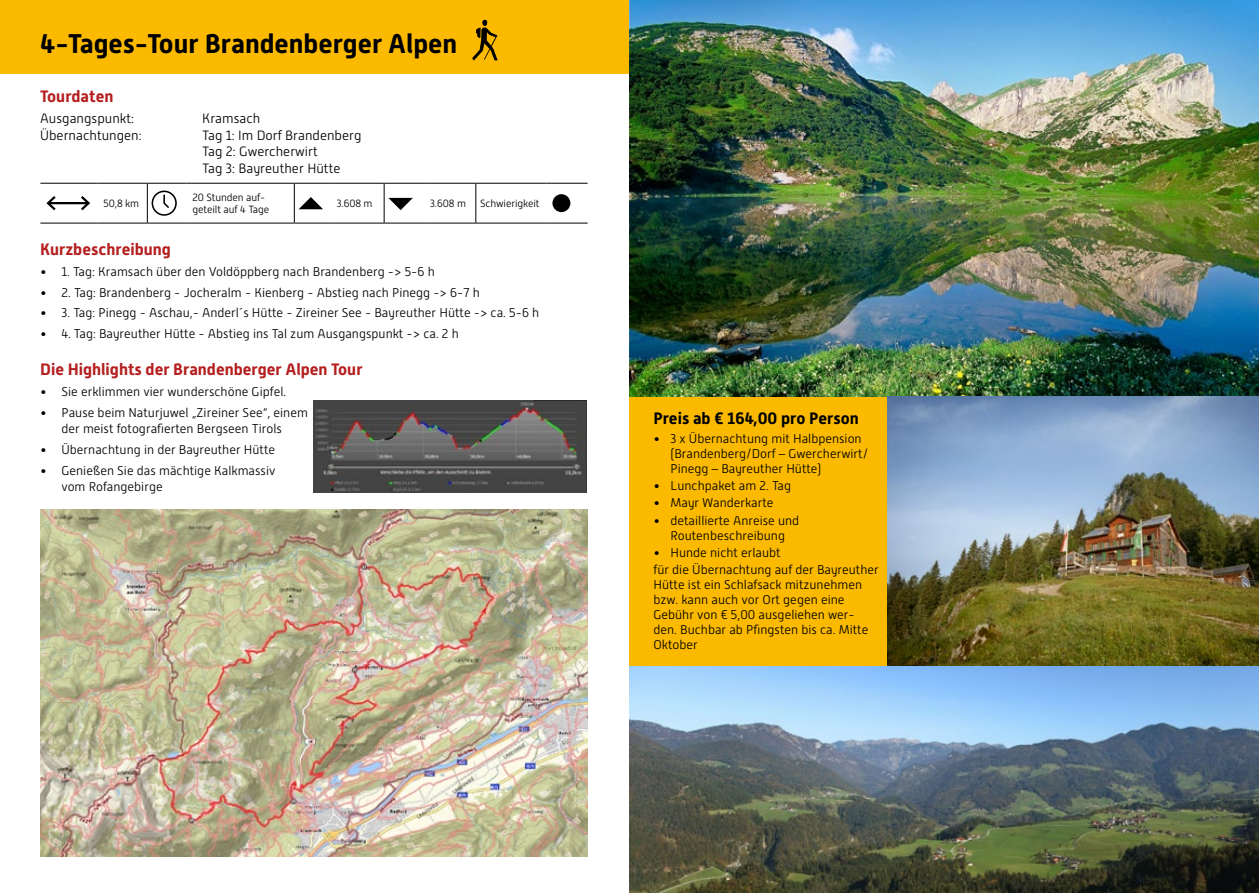
<style>
.page{position:relative;width:1259px;height:893px;background:#fff}
.page>*{position:absolute;margin:0;border:0;box-sizing:border-box;transform-origin:0 0}
.t1{font:700 27px "Alwyn New";color:#000}
.t2{font:700 16.5px "Alwyn New";color:#b51f1f}
.t3{font:700 16.5px "Alwyn New";color:#000}
.t4{font:300 13.5px/16.5px "Alwyn New";color:#000}
.t5{font:300 12.75px/15px "Alwyn New";color:#000}
.t6{font:300 10.5px/12px "Alwyn New";letter-spacing:-.01em;color:#000}
</style>
<div class="page">
<div style="left:629px;top:396px;width:258px;height:271px;background:#fbba00"></div>
<div style="left:0;top:0;width:629px;height:73px;background:#fbba00"></div>
<img style="left:40px;top:509px;width:547px;height:348px">
<img style="left:629px;top:0;width:630px;height:396px">
<img style="left:887px;top:396px;width:372px;height:271px">
<img style="left:629px;top:667px;width:630px;height:226px">
<img style="left:313px;top:400px;width:274px;height:93px">
<hr style="left:40px;top:183px;width:57px;height:1px;background:#000">
<hr style="left:97px;top:183px;width:50px;height:1px;background:#000">
<hr style="left:147px;top:183px;width:39px;height:1px;background:#000">
<hr style="left:147px;top:184px;width:1px;height:39px;background:#000">
<hr style="left:186px;top:183px;width:108px;height:1px;background:#000">
<hr style="left:294px;top:183px;width:37px;height:1px;background:#000">
<hr style="left:294px;top:184px;width:1px;height:39px;background:#000">
<hr style="left:331px;top:183px;width:53px;height:1px;background:#000">
<hr style="left:384px;top:183px;width:40px;height:1px;background:#000">
<hr style="left:384px;top:184px;width:1px;height:39px;background:#000">
<hr style="left:424px;top:183px;width:52px;height:1px;background:#000">
<hr style="left:476px;top:183px;width:70px;height:1px;background:#000">
<hr style="left:475px;top:184px;width:1px;height:39px;background:#000">
<hr style="left:546px;top:183px;width:41px;height:1px;background:#000">
<hr style="left:40px;top:223px;width:57px;height:1px;background:#000">
<hr style="left:97px;top:223px;width:50px;height:1px;background:#000">
<hr style="left:147px;top:223px;width:39px;height:1px;background:#000">
<hr style="left:186px;top:223px;width:108px;height:1px;background:#000">
<hr style="left:294px;top:223px;width:37px;height:1px;background:#000">
<hr style="left:331px;top:223px;width:53px;height:1px;background:#000">
<hr style="left:384px;top:223px;width:40px;height:1px;background:#000">
<hr style="left:424px;top:223px;width:52px;height:1px;background:#000">
<hr style="left:476px;top:223px;width:70px;height:1px;background:#000">
<hr style="left:546px;top:223px;width:41px;height:1px;background:#000">
<hr style="left:48px;top:202px;width:40px;height:2px;background:#000">
<svg style="left:46px;top:196px;width:12px;height:15px"></svg>
<svg style="left:78px;top:196px;width:12px;height:15px"></svg>
<svg style="left:152px;top:191px;width:25px;height:25px"></svg>
<svg style="left:299px;top:197px;width:24px;height:12px"></svg>
<svg style="left:388px;top:198px;width:25px;height:12px"></svg>
<div style="left:552px;top:194px;width:18px;height:18px;background:#000;border-radius:50%"></div>
<svg style="left:472px;top:20px;width:25px;height:41px"></svg>
<h1 class="t1" style="left:40px;top:28px;width:418px">4-Tages-Tour Brandenberger Alpen</h1>
<p class="t2" style="left:40px;top:87px;width:75px">Tourdaten</p>
<p class="t4" style="left:40px;top:110px;width:95px">Ausgangspunkt:</p>
<p class="t4" style="left:202px;top:110px;width:60px">Kramsach</p>
<p class="t4" style="left:40px;top:127px;width:103px">Übernachtungen:</p>
<p class="t4" style="left:202px;top:127px;width:161px">Tag 1: Im Dorf Brandenberg<br>Tag 2: Gwercherwirt<br>Tag 3: Bayreuther Hütte</p>
<p class="t6" style="left:103px;top:198px;width:37px">50,8 km</p>
<p class="t6" style="left:192px;top:192px;width:78px">20 Stunden auf&shy;geteilt auf 4 Tage</p>
<p class="t6" style="left:337px;top:198px;width:37px">3.608 m</p>
<p class="t6" style="left:430px;top:198px;width:37px">3.608 m</p>
<p class="t6" style="left:480px;top:198px;width:61px">Schwierigkeit</p>
<p class="t2" style="left:40px;top:240px;width:132px">Kurzbeschreibung</p>
<p class="t5" style="left:40px;top:264px;width:396px">• 1. Tag: Kramsach über den Voldöppberg nach Brandenberg -&gt; 5-6 h</p>
<p class="t5" style="left:40px;top:285px;width:441px">• 2. Tag: Brandenberg - Jocheralm - Kienberg - Abstieg nach Pinegg -&gt; 6-7 h</p>
<p class="t5" style="left:40px;top:306px;width:500px">• 3. Tag: Pinegg - Aschau,- Anderl´s Hütte - Zireiner See - Bayreuther Hütte -&gt; ca. 5-6 h</p>
<p class="t5" style="left:40px;top:326px;width:420px">• 4. Tag: Bayreuther Hütte - Abstieg ins Tal zum Ausgangspunkt -&gt; ca. 2 h</p>
<p class="t2" style="left:40px;top:360px;width:324px">Die Highlights der Brandenberger Alpen Tour</p>
<p class="t5" style="left:40px;top:384px;width:247px">• Sie erklimmen vier wunderschöne Gipfel.</p>
<p class="t5" style="left:40px;top:404px;width:269px;line-height:16.5px;text-align:center">• Pause beim Naturjuwel „Zireiner See“, einem der meist fotografierten Bergseen Tirols</p>
<p class="t5" style="left:40px;top:442px;width:236px">• Übernachtung in der Bayreuther Hütte</p>
<p class="t5" style="left:61px;top:462px;width:215px;line-height:16.5px;text-indent:-21px">• Genießen Sie das mächtige Kalkmassiv vom Rofangebirge</p>
<p class="t3" style="left:653px;top:409px;width:207px">Preis ab € 164,00 pro Person</p>
<p class="t5" style="left:670px;top:431px;width:199px;text-indent:-17px">• 3 x Übernachtung mit Halbpension (Brandenberg/Dorf – Gwercherwirt/<br>Pinegg – Bayreuther Hütte)</p>
<p class="t5" style="left:653px;top:478px;width:139px">• Lunchpaket am 2. Tag</p>
<p class="t5" style="left:653px;top:496px;width:122px">• Mayr Wanderkarte</p>
<p class="t5" style="left:653px;top:513px;width:147px;text-align:center">• detaillierte Anreise und<br>Routenbeschreibung</p>
<p class="t5" style="left:653px;top:544px;width:227px;line-height:17.1px">• Hunde nicht erlaubt<br>für die Übernachtung auf der Bayreuther</p>
<p class="t5" style="left:653px;top:577px;width:216px">Hütte ist ein Schlafsack mitzunehmen bzw. kann auch vor Ort gegen eine<br>Gebühr von € 5,00 ausgeliehen wer&shy;den. Buchbar ab Pfingsten bis ca. Mitte<br>Oktober</p>
</div>
